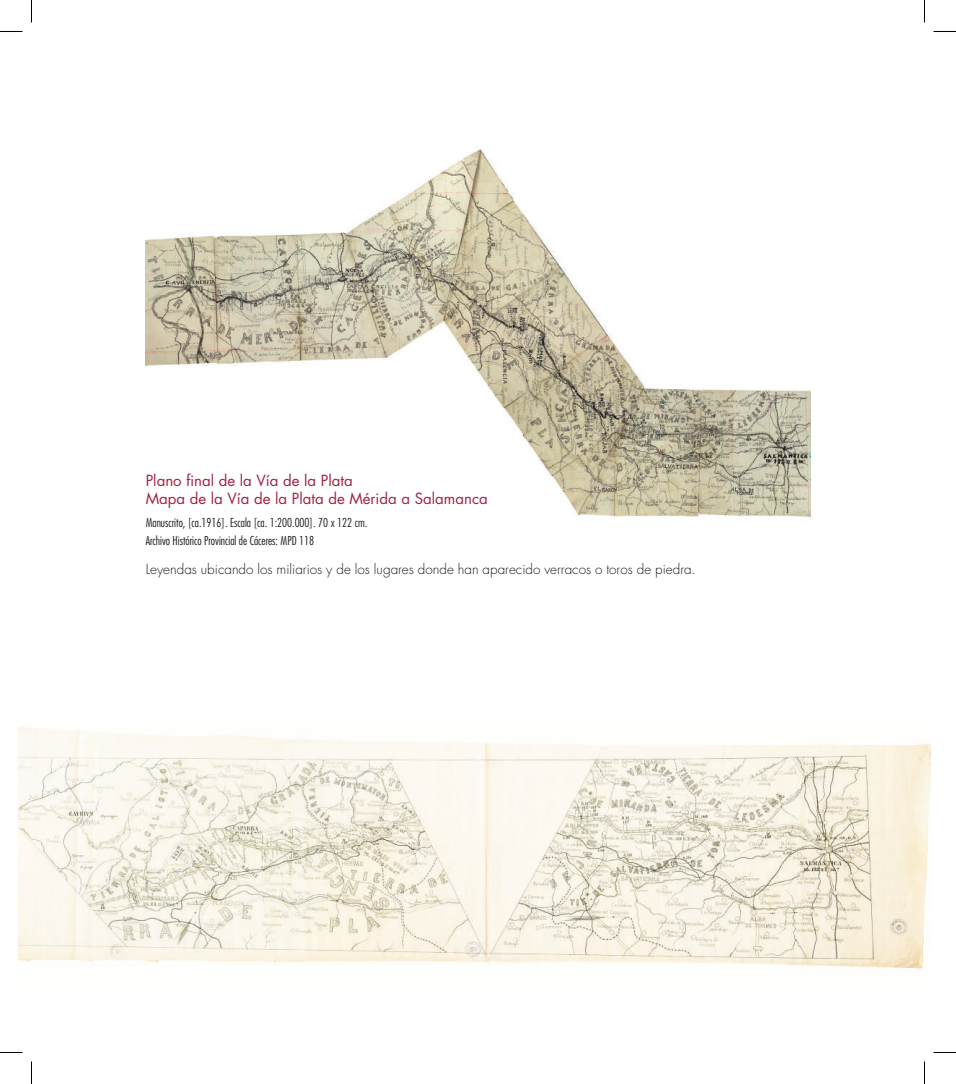
<style>
.page{position:relative;width:956px;height:1084px;background:#fff}
.page>*{position:absolute;margin:0;border:0;box-sizing:border-box;transform-origin:0 0}
.t1{font:15px/18px "Futura Std";color:#a12342}
.t2{font:300 13.5px "Futura Std";color:#1d1d1b}
.t3{font:300 condensed 12px/18px "Futura Std";color:#1d1d1b}
</style>
<div class="page">
<img style="left:19px;top:727px;width:912px;height:242px">
<img style="left:146px;top:149px;width:664px;height:368px">
<svg style="left:0;top:31px;width:22px;height:1px"></svg>
<svg style="left:933px;top:31px;width:23px;height:1px"></svg>
<svg style="left:0;top:1052px;width:22px;height:1px"></svg>
<svg style="left:933px;top:1052px;width:23px;height:1px"></svg>
<svg style="left:31px;top:0;width:1px;height:22px"></svg>
<svg style="left:31px;top:1061px;width:1px;height:22px"></svg>
<svg style="left:924px;top:0;width:1px;height:22px"></svg>
<svg style="left:924px;top:1061px;width:1px;height:22px"></svg>
<p class="t1" style="left:146px;top:471px;width:343px">Plano final de la Vía de la Plata<br>Mapa de la Vía de la Plata de Mérida a Salamanca</p>
<p class="t3" style="left:146px;top:513px;width:223px">Manuscrito, [ca.1916]. Escala [ca. 1:200.000]. 70 x 122 cm.<br>Archivo Histórico Provincial de Cáceres: MPD 118</p>
<p class="t2" style="left:146px;top:560px;width:552px">Leyendas ubicando los miliarios y de los lugares donde han aparecido verracos o toros de piedra.</p>
</div>
